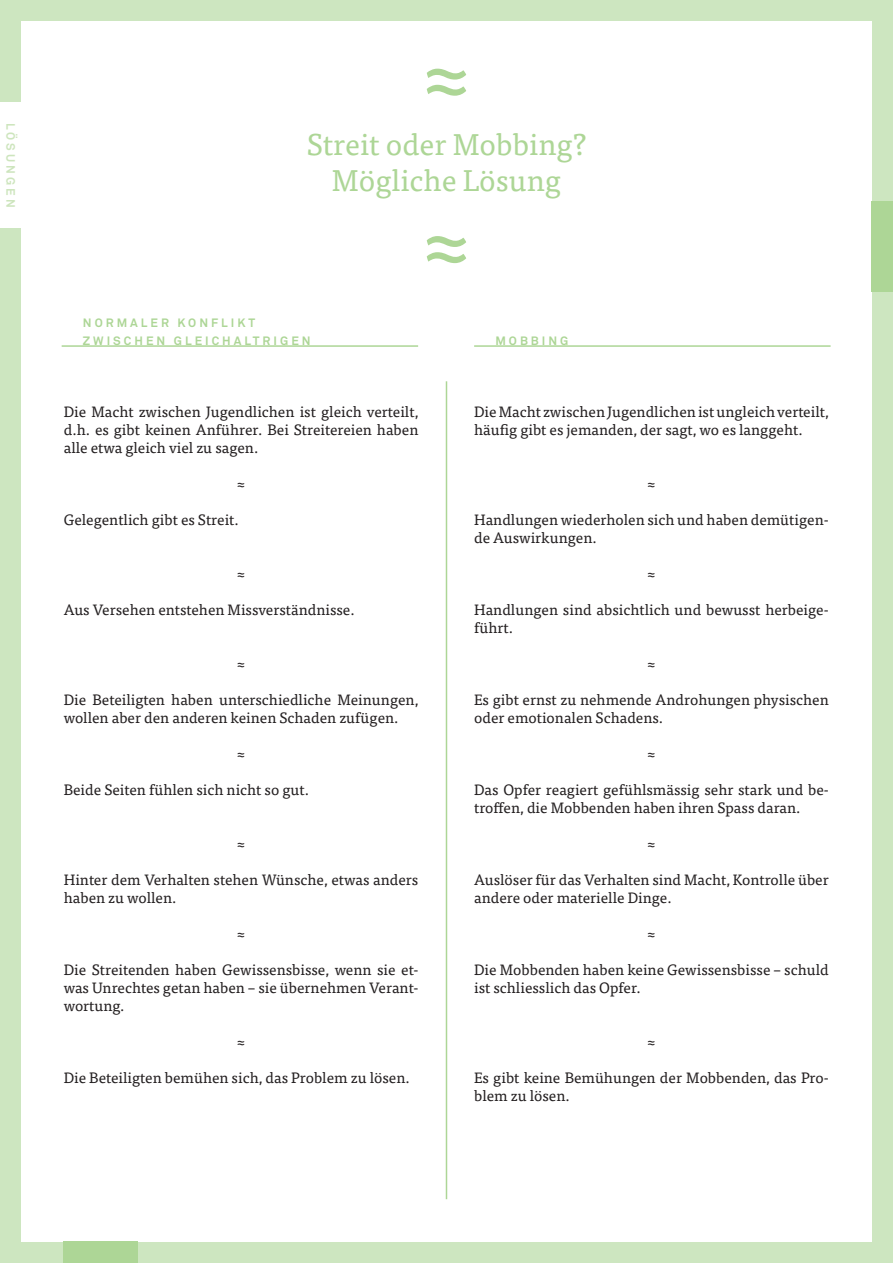
<style>
.page{position:relative;width:893px;height:1263px;background:#fff}
.page>*{position:absolute;margin:0;border:0;box-sizing:border-box;transform-origin:0 0}
.Titel_Blatt{font:30px "Tisa OT";color:#add696}
.tisa10-ohneEinzug{font:15px/18px "Tisa OT";color:#231f20}
.akkurat-titel-farbig{font:700 12px "Akkurat Std";letter-spacing:.25em;color:#add696}
.akkurat-titel-farbig-2{font:700 12px "Akkurat Std";letter-spacing:.25em;color:#cde5bd}
</style>
<div class="page">
<svg style="left:872px;top:0;width:21px;height:1263px;background:#cae4bc"></svg>
<div style="left:21px;top:1242px;width:851px;height:21px;background:#cde6c0"></div>
<div style="left:21px;top:0;width:851px;height:21px;background:#cde6c0"></div>
<div style="left:64px;top:1242px;width:74px;height:21px;background:#add696"></div>
<div style="left:0;top:228px;width:21px;height:1035px;background:#cde6c0"></div>
<div style="left:0;top:0;width:21px;height:102px;background:#cde6c0"></div>
<hr style="left:474px;top:345px;width:357px;height:2px;background:#add696">
<hr style="left:62px;top:345px;width:356px;height:2px;background:#add696">
<hr style="left:446px;top:381px;width:1px;height:818px;background:#add696">
<svg style="left:427px;top:69px;width:39px;height:27px"></svg>
<svg style="left:427px;top:236px;width:39px;height:27px"></svg>
<p class="akkurat-titel-farbig-2" style="left:18px;top:123px;width:86px;rotate:90deg">LÖSUNGEN</p>
<p class="Titel_Blatt" style="left:307px;top:127px;width:281px">Streit oder Mobbing?</p>
<p class="Titel_Blatt" style="left:332px;top:163px;width:231px">Mögliche Lösung</p>
<p class="akkurat-titel-farbig" style="left:83px;top:316px;width:174px">NORMALER KONFLIKT</p>
<p class="akkurat-titel-farbig" style="left:83px;top:334px;width:229px">ZWISCHEN GLEICHALTRIGEN</p>
<p class="tisa10-ohneEinzug" style="left:64px;top:403px;width:356px;text-align:justify">Die Macht zwischen Jugendlichen ist gleich verteilt, d.h. es gibt keinen Anführer. Bei Streitereien haben alle etwa gleich viel zu sagen.</p>
<p class="tisa10-ohneEinzug" style="left:237px;top:475px;width:10px">≈</p>
<p class="tisa10-ohneEinzug" style="left:64px;top:511px;width:177px">Gelegentlich gibt es Streit.</p>
<p class="tisa10-ohneEinzug" style="left:237px;top:565px;width:10px">≈</p>
<p class="tisa10-ohneEinzug" style="left:64px;top:601px;width:292px">Aus Versehen entstehen Missverständnisse.</p>
<p class="tisa10-ohneEinzug" style="left:237px;top:655px;width:10px">≈</p>
<p class="tisa10-ohneEinzug" style="left:64px;top:691px;width:356px">Die Beteiligten haben unterschiedliche Meinungen, wollen aber den anderen keinen Schaden zufügen.</p>
<p class="tisa10-ohneEinzug" style="left:237px;top:745px;width:10px">≈</p>
<p class="tisa10-ohneEinzug" style="left:64px;top:781px;width:247px">Beide Seiten fühlen sich nicht so gut.</p>
<p class="tisa10-ohneEinzug" style="left:237px;top:835px;width:10px">≈</p>
<p class="tisa10-ohneEinzug" style="left:64px;top:871px;width:356px">Hinter dem Verhalten stehen Wünsche, etwas anders haben zu wollen.</p>
<p class="tisa10-ohneEinzug" style="left:237px;top:925px;width:10px">≈</p>
<p class="tisa10-ohneEinzug" style="left:64px;top:961px;width:356px;text-align:justify">Die Streitenden haben Gewissensbisse, wenn sie et&shy;was Unrechtes getan haben – sie übernehmen Verant&shy;wortung.</p>
<p class="tisa10-ohneEinzug" style="left:237px;top:1033px;width:10px">≈</p>
<p class="tisa10-ohneEinzug" style="left:64px;top:1069px;width:347px">Die Beteiligten bemühen sich, das Problem zu lösen.</p>
<p class="akkurat-titel-farbig" style="left:495px;top:334px;width:75px">MOBBING</p>
<p class="tisa10-ohneEinzug" style="left:474px;top:403px;width:356px">Die Macht zwischen Jugendlichen ist ungleich verteilt, häufig gibt es jemanden, der sagt, wo es langgeht.</p>
<p class="tisa10-ohneEinzug" style="left:647px;top:475px;width:10px">≈</p>
<p class="tisa10-ohneEinzug" style="left:474px;top:511px;width:356px">Handlungen wiederholen sich und haben demütigen&shy;de Auswirkungen.</p>
<p class="tisa10-ohneEinzug" style="left:647px;top:565px;width:10px">≈</p>
<p class="tisa10-ohneEinzug" style="left:474px;top:601px;width:356px">Handlungen sind absichtlich und bewusst herbeige&shy;führt.</p>
<p class="tisa10-ohneEinzug" style="left:647px;top:655px;width:10px">≈</p>
<p class="tisa10-ohneEinzug" style="left:474px;top:691px;width:356px">Es gibt ernst zu nehmende Androhungen physischen oder emotionalen Schadens.</p>
<p class="tisa10-ohneEinzug" style="left:647px;top:745px;width:10px">≈</p>
<p class="tisa10-ohneEinzug" style="left:474px;top:781px;width:356px">Das Opfer reagiert gefühlsmässig sehr stark und be&shy;troffen, die Mobbenden haben ihren Spass daran.</p>
<p class="tisa10-ohneEinzug" style="left:647px;top:835px;width:10px">≈</p>
<p class="tisa10-ohneEinzug" style="left:474px;top:871px;width:356px">Auslöser für das Verhalten sind Macht, Kontrolle über andere oder materielle Dinge.</p>
<p class="tisa10-ohneEinzug" style="left:647px;top:925px;width:10px">≈</p>
<p class="tisa10-ohneEinzug" style="left:474px;top:961px;width:356px">Die Mobbenden haben keine Gewissensbisse – schuld ist schliesslich das Opfer.</p>
<p class="tisa10-ohneEinzug" style="left:647px;top:1033px;width:10px">≈</p>
<p class="tisa10-ohneEinzug" style="left:474px;top:1069px;width:356px">Es gibt keine Bemühungen der Mobbenden, das Pro&shy;blem zu lösen.</p>
</div>
